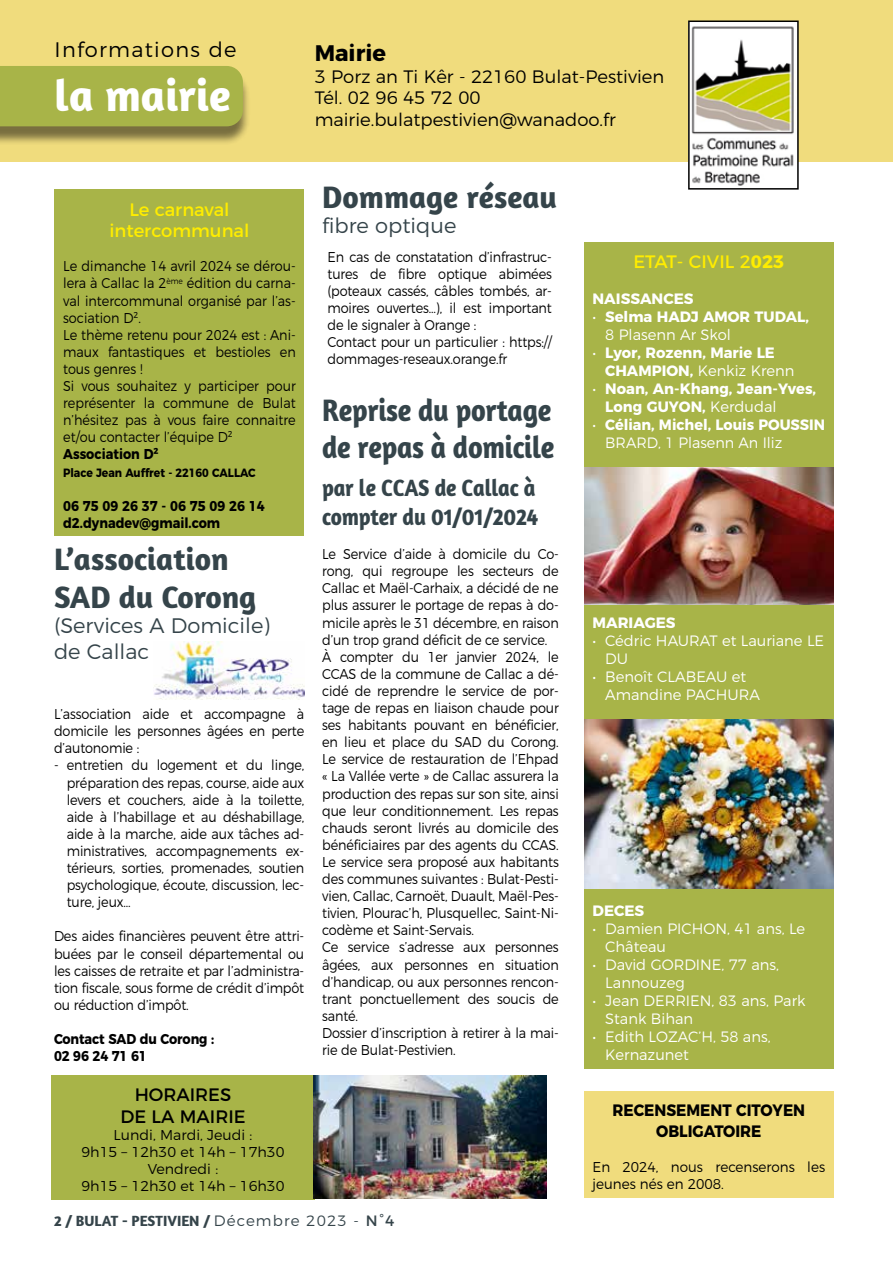
<style>
.page{position:relative;width:893px;height:1263px;background:#fff}
.page>*{position:absolute;margin:0;border:0;box-sizing:border-box;transform-origin:0 0}
.t1{font:700 45px "Amaranth";color:#fff}
.t2{font:700 31.5px/37.8px "Amaranth";letter-spacing:-.005em;color:#35444a}
.t3{font:700 31.5px/37.8px "Amaranth";letter-spacing:-.005em;color:#35444a;scale:.9 1}
.t4{font:700 24px/28.8px "Amaranth";letter-spacing:-.01em;color:#35444a;scale:.9 1}
.t5{font:700 22.5px "Montserrat";color:#000}
.t6{font:300 21px/25.2px "Montserrat";color:#35444a}
.t7{font:300 21px "Montserrat";letter-spacing:.06em;color:#000}
.t8{font:300 18px/21.6px "Montserrat";color:#000}
.t9{font:18px/21.6px "Montserrat";color:#ffed00;text-align:center}
.t10{font:18px/21.6px "Montserrat";color:#000;text-align:center}
.t11{font:700 16.5px/21.6px "Montserrat";color:#000;text-align:center;scale:.92 1}
.t12{font:300 15px/18px "Montserrat";color:#fff}
.t13{font:700 15px/18px "Montserrat";color:#fff}
.t14{font:700 15px/18px "Montserrat";color:#fff;scale:.96 1}
.t15{font:700 15px "Amaranth";color:#35444a}
.t16{font:300 14.25px/17.1px "Montserrat";letter-spacing:-.01em;color:#000;scale:.9 1}
.t17{font:700 14.25px/17.1px "Montserrat";color:#000;scale:.9 1}
.t18{font:300 14.25px/17.1px "Montserrat";letter-spacing:-.01em;color:#000;text-align:center}
.t19{font:300 14.25px/17.1px "Montserrat";letter-spacing:-.01em;color:#000;scale:.95 1}
.t20{font:700 12px "Montserrat";color:#000;scale:.9 1}
.s1{font-weight:700}
.s2{font-weight:300}
.s3{font-family:"Montserrat";font-weight:300}
.s4{font-family:"Montserrat";font-weight:400}
</style>
<div class="page">
<img style="left:154px;top:641px;width:150px;height:59px">
<div style="left:0;top:0;width:893px;height:161px;background:#f0dc7d"></div>
<div style="left:0;top:70px;width:251px;height:76px;background:#000;opacity:.5"></div>
<div style="left:0;top:66px;width:243px;height:60px;background:#a8b448"></div>
<div style="left:51px;top:1075px;width:264px;height:125px;background:#a8b448"></div>
<div style="left:584px;top:1091px;width:250px;height:107px;background:#f0dc7d"></div>
<img style="left:691px;top:24px;width:105px;height:162px">
<div style="left:688px;top:21px;width:111px;height:169px;border:2px solid #000"></div>
<div style="left:584px;top:242px;width:250px;height:826px;background:#a8b448"></div>
<img style="left:584px;top:468px;width:250px;height:136px">
<img style="left:584px;top:720px;width:250px;height:169px">
<img style="left:314px;top:1075px;width:233px;height:124px">
<div style="left:55px;top:190px;width:249px;height:346px;background:#a8b448"></div>
<h3 class="t7" style="left:55px;top:33px;width:183px">Informations de</h3>
<h1 class="t1" style="left:55px;top:67px;width:177px">la mairie</h1>
<h3 class="t5" style="left:315px;top:35px;width:73px">Mairie</h3>
<p class="t8" style="left:315px;top:64px;width:351px">3 Porz an Ti Kêr - 22160 Bulat-Pestivien<br>Tél. 02 96 45 72 00 mairie.bulatpestivien@wanadoo.fr</p>
<p class="t9" style="left:109px;top:197px;width:142px">Le carnaval intercommunal</p>
<p class="t16" style="left:63px;top:256px;width:260px">Le dimanche 14 avril 2024 se dérou&shy;lera à Callac la 2<sup>ème</sup> édition du carna&shy;val intercommunal organisé par l’as&shy;sociation D².<br>Le thème retenu pour 2024 est : Ani&shy;maux fantastiques et bestioles en tous genres !<br>Si vous souhaitez y participer pour représenter la commune de Bulat n’hésitez pas à vous faire connaitre et/ou contacter l’équipe D²</p>
<p class="t17" style="left:63px;top:445px;width:107px">Association D²</p>
<p class="t20" style="left:63px;top:462px;width:215px">Place Jean Auffret - 22160 CALLAC</p>
<p class="t17" style="left:63px;top:496px;width:225px">06 75 09 26 37 - 06 75 09 26 14 d2.dynadev@gmail.com</p>
<h2 class="t2" style="left:54px;top:540px;width:204px">L’association<br>SAD du Corong</h2>
<h3 class="t6" style="left:54px;top:612px;width:218px">(Services A Domicile) de Callac</h3>
<p class="t16" style="left:54px;top:704px;width:280px;text-align:justify">L’association aide et accompagne à domicile les personnes âgées en perte d’autonomie :</p>
<p class="t16" style="left:67px;top:755px;width:265px;text-align:justify;text-indent:-13px">- entretien du logement et du linge, préparation des repas, course, aide aux levers et couchers, aide à la toilette, aide à l’habillage et au déshabillage, aide à la marche, aide aux tâches ad&shy;ministratives, accompagnements ex&shy;térieurs, sorties, promenades, soutien psychologique, écoute, discussion, lec&shy;ture, jeux…</p>
<p class="t16" style="left:54px;top:926px;width:280px;text-align:justify">Des aides financières peuvent être attri&shy;buées par le conseil départemental ou les caisses de retraite et par l’administra&shy;tion fiscale, sous forme de crédit d’impôt ou réduction d’impôt.</p>
<p class="t17" style="left:54px;top:1029px;width:180px">Contact SAD du Corong :<br>02 96 24 71 61</p>
<p class="t10" style="left:120px;top:1083px;width:127px">HORAIRES<br>DE LA MAIRIE</p>
<p class="t18" style="left:81px;top:1125px;width:205px">Lundi, Mardi, Jeudi :<br>9h15 – 12h30 et 14h – 17h30<br>Vendredi :<br>9h15 – 12h30 et 14h – 16h30</p>
<h2 class="t2" style="left:322px;top:177px;width:236px">Dommage réseau</h2>
<h3 class="t6" style="left:322px;top:211px;width:136px">fibre optique</h3>
<p class="t16" style="left:327px;top:247px;width:251px">En cas de constatation d’infrastruc&shy;tures de fibre optique abimées (poteaux cassés, câbles tombés, ar&shy;moires ouvertes…), il est important de le signaler à Orange :<br>Contact pour un particulier : https:// dommages-reseaux.orange.fr</p>
<h2 class="t3" style="left:322px;top:390px;width:260px">Reprise du portage de repas à domicile</h2>
<h3 class="t4" style="left:322px;top:473px;width:242px">par le CCAS de Callac à compter du 01/01/2024</h3>
<p class="t16" style="left:322px;top:544px;width:264px">Le Service d’aide à domicile du Co&shy;rong, qui regroupe les secteurs de Callac et Maël-Carhaix, a décidé de ne plus assurer le portage de repas à do&shy;micile après le 31 décembre, en raison d’un trop grand déficit de ce service.<br>À compter du 1er janvier 2024, le CCAS de la commune de Callac a dé&shy;cidé de reprendre le service de por&shy;tage de repas en liaison chaude pour ses habitants pouvant en bénéficier, en lieu et place du SAD du Corong.<br>Le service de restauration de l’Ehpad « La Vallée verte » de Callac assurera la production des repas sur son site, ainsi que leur conditionnement. Les repas chauds seront livrés au domicile des bénéficiaires par des agents du CCAS.<br>Le service sera proposé aux habitants des communes suivantes : Bulat-Pesti&shy;vien, Callac, Carnoët, Duault, Maël-Pes&shy;tivien, Plourac’h, Plusquellec, Saint-Ni&shy;codème et Saint-Servais.<br>Ce service s’adresse aux personnes âgées, aux personnes en situation d’handicap, ou aux personnes rencon&shy;trant ponctuellement des soucis de santé.<br>Dossier d’inscription à retirer à la mai&shy;rie de Bulat-Pestivien.</p>
<p class="t9" style="left:633px;top:249px;width:152px">ETAT- CIVIL 2<span class="s1">023</span></p>
<p class="t13" style="left:592px;top:288px;width:103px">NAISSANCES</p>
<p class="t13" style="left:605px;top:306px;width:205px;text-indent:-13px"><span class="s2">•</span> Selma HADJ AMOR TUDAL,<br><span class="s2">8 Plasenn Ar Skol</span></p>
<p class="t13" style="left:605px;top:342px;width:191px;text-indent:-13px"><span class="s2">•</span> Lyor, Rozenn, Marie LE<br>CHAMPION, <span class="s2">Kenkiz Krenn</span></p>
<p class="t13" style="left:605px;top:378px;width:212px;text-indent:-13px"><span class="s2">•</span> Noan, An-Khang, Jean-Yves,<br>Long GUYON, <span class="s2">Kerdudal</span></p>
<p class="t14" style="left:605px;top:414px;width:231px;text-indent:-13px"><span class="s2">•</span> Célian, Michel, Louis POUSSIN<br><span class="s2">BRARD, 1 Plasenn An Iliz</span></p>
<p class="t13" style="left:592px;top:612px;width:85px">MARIAGES</p>
<p class="t12" style="left:605px;top:630px;width:220px;text-indent:-13px">• Cédric HAURAT et Lauriane LE<br>DU</p>
<p class="t12" style="left:605px;top:666px;width:156px;text-indent:-13px">• Benoît CLABEAU et<br>Amandine PACHURA</p>
<p class="t13" style="left:592px;top:900px;width:53px">DECES</p>
<p class="t12" style="left:605px;top:918px;width:201px;text-indent:-13px">• Damien PICHON, 41 ans, Le<br>Château</p>
<p class="t12" style="left:605px;top:954px;width:175px;text-indent:-13px">• David GORDINE, 77 ans,<br>Lannouzeg</p>
<p class="t12" style="left:605px;top:990px;width:202px;text-indent:-13px">• Jean DERRIEN, 83 ans, Park<br>Stank Bihan</p>
<p class="t12" style="left:605px;top:1026px;width:167px;text-indent:-13px">• Edith LOZAC’H, 58 ans,<br>Kernazunet</p>
<p class="t11" style="left:612px;top:1097px;width:211px">RECENSEMENT CITOYEN<br>OBLIGATOIRE</p>
<p class="t19" style="left:592px;top:1157px;width:246px">En 2024, nous recenserons les jeunes nés en 2008.</p>
<p class="t15" style="left:54px;top:1211px;width:342px">2 / BULAT - PESTIVIEN / <span class="s3">Décembre 2023 -</span> <span class="s4">N°4</span></p>
</div>
